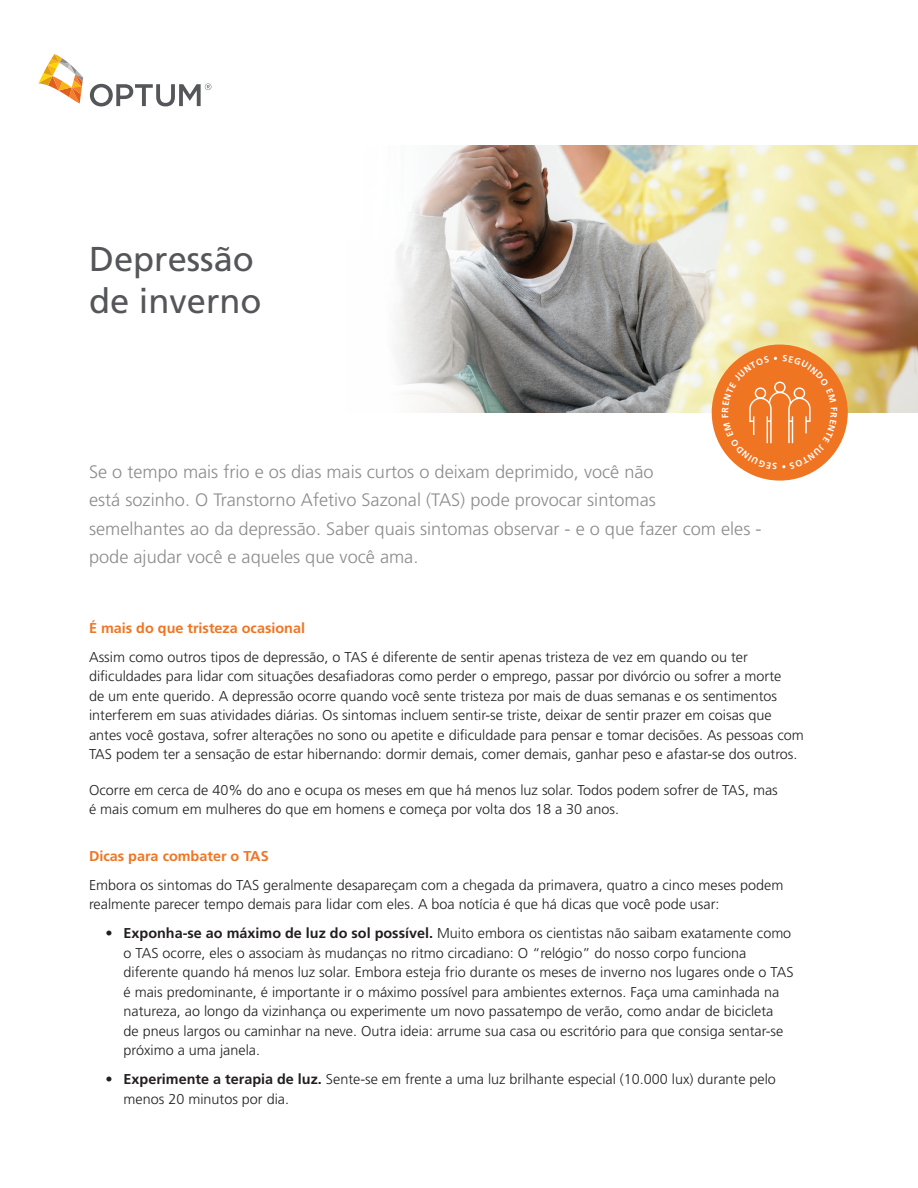
<style>
.page{position:relative;width:918px;height:1188px;background:#fff}
.page>*{position:absolute;margin:0;border:0;box-sizing:border-box;transform-origin:0 0}
.t1{font:34.5px/42px "Frutiger LT Std";color:#55565a}
.Body{font:300 18px/28.5px "Frutiger LT Std";color:#8c8c8f}
.Body-2{font:300 14.25px/19.5px "Frutiger LT Std";color:#231f20}
.Body-3{font:700 14.25px "Frutiger LT Std";color:#f07523}
.s1{font-weight:700}
</style>
<div class="page">
<svg style="left:38px;top:54px;width:45px;height:50px"></svg>
<svg style="left:90px;top:83px;width:121px;height:23px"></svg>
<img style="left:396px;top:146px;width:522px;height:267px">
<div style="left:712px;top:345px;width:136px;height:136px;background:#f07523;border-radius:50%"></div>
<svg style="left:722px;top:355px;width:115px;height:115px"></svg>
<p class="t1" style="left:89px;top:238px;width:174px">Depressão de inverno</p>
<p class="Body" style="left:89px;top:458px;width:674px">Se o tempo mais frio e os dias mais curtos o deixam deprimido, você não<br>está sozinho. O Transtorno Afetivo Sazonal (TAS) pode provocar sintomas<br>semelhantes ao da depressão. Saber quais sintomas observar - e o que fazer com eles - pode ajudar você e aqueles que você ama.</p>
<p class="Body-3" style="left:89px;top:619px;width:217px">É mais do que tristeza ocasional</p>
<p class="Body-2" style="left:89px;top:647px;width:716px">Assim como outros tipos de depressão, o TAS é diferente de sentir apenas tristeza de vez em quando ou ter dificuldades para lidar com situações desafiadoras como perder o emprego, passar por divórcio ou sofrer a morte<br>de um ente querido. A depressão ocorre quando você sente tristeza por mais de duas semanas e os sentimentos interferem em suas atividades diárias. Os sintomas incluem sentir-se triste, deixar de sentir prazer em coisas que antes você gostava, sofrer alterações no sono ou apetite e dificuldade para pensar e tomar decisões. As pessoas com TAS podem ter a sensação de estar hibernando: dormir demais, comer demais, ganhar peso e afastar-se dos outros.</p>
<p class="Body-2" style="left:89px;top:780px;width:690px">Ocorre em cerca de 40% do ano e ocupa os meses em que há menos luz solar. Todos podem sofrer de TAS, mas é mais comum em mulheres do que em homens e começa por volta dos 18 a 30 anos.</p>
<p class="Body-3" style="left:89px;top:847px;width:181px">Dicas para combater o TAS</p>
<p class="Body-2" style="left:89px;top:875px;width:696px">Embora os sintomas do TAS geralmente desapareçam com a chegada da primavera, quatro a cinco meses podem realmente parecer tempo demais para lidar com eles. A boa notícia é que há dicas que você pode usar:</p>
<p class="Body-2" style="left:124px;top:924px;width:672px;text-indent:-18px">• <span class="s1">Exponha-se ao máximo de luz do sol possível.</span> Muito embora os cientistas não saibam exatamente como o TAS ocorre, eles o associam às mudanças no ritmo circadiano: O “relógio” do nosso corpo funciona diferente quando há menos luz solar. Embora esteja frio durante os meses de inverno nos lugares onde o TAS é mais predominante, é importante ir o máximo possível para ambientes externos. Faça uma caminhada na natureza, ao longo da vizinhança ou experimente um novo passatempo de verão, como andar de bicicleta<br>de pneus largos ou caminhar na neve. Outra ideia: arrume sua casa ou escritório para que consiga sentar-se próximo a uma janela.</p>
<p class="Body-2" style="left:124px;top:1070px;width:654px;text-indent:-18px">• <span class="s1">Experimente a terapia de luz.</span> Sente-se em frente a uma luz brilhante especial (10.000 lux) durante pelo menos 20 minutos por dia.</p>
</div>
